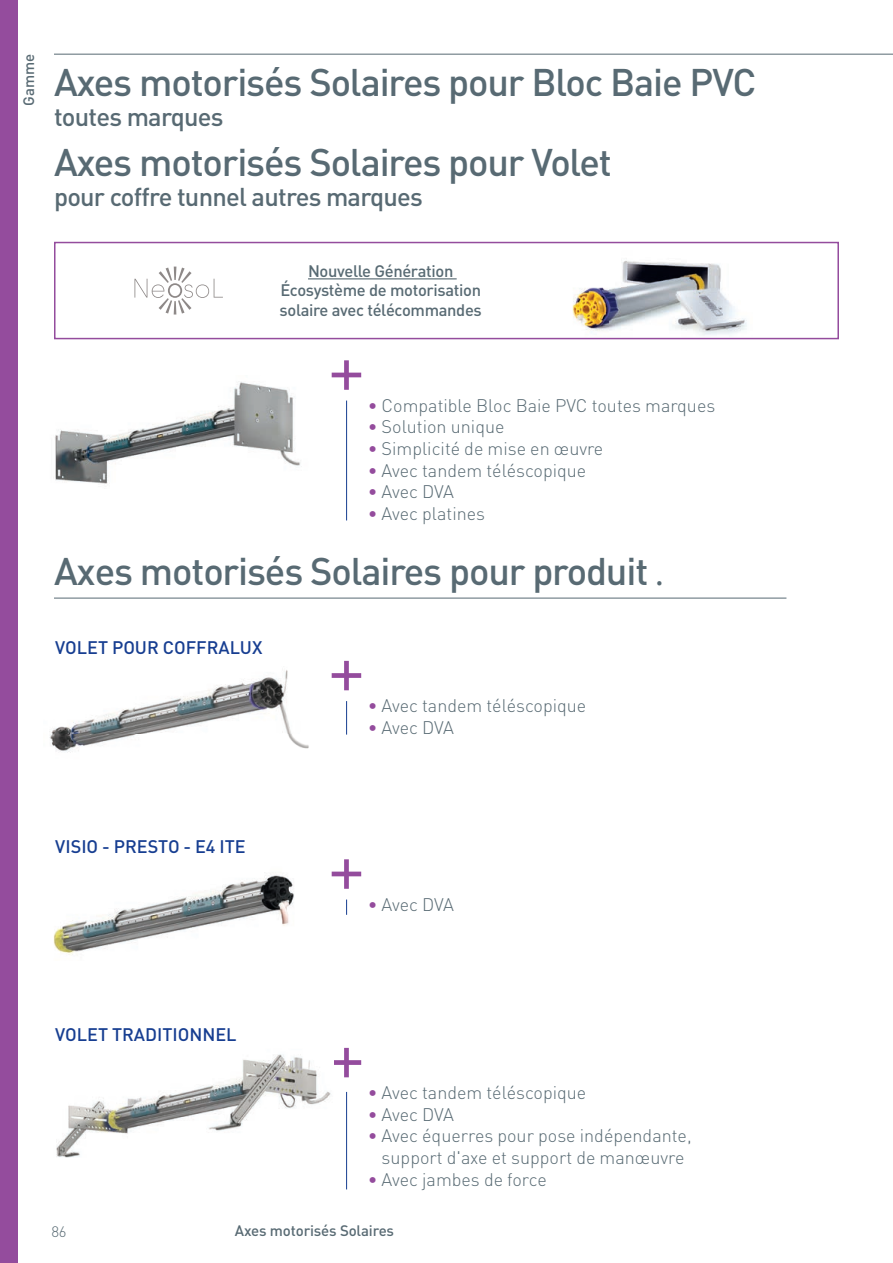
<style>
.page{position:relative;width:893px;height:1263px;background:#fff}
.page>*{position:absolute;margin:0;border:0;box-sizing:border-box;transform-origin:0 0}
.t1{font:500 38.1px "DIN";letter-spacing:-.03em;color:#586a73}
.t2{font:500 25.5px "DIN";letter-spacing:-.03em;color:#586a73}
.t3{font:300 18px/21.6px "DIN Pro";color:#586a73;text-align:center}
.t4{font:500 18px "DIN";color:#173e91}
.t5{font:500 16.5px/19.8px "DIN";letter-spacing:-.02em;color:#586a73;text-align:center}
.t6{font:500 15px "DIN";letter-spacing:-.01em;color:#586a73}
.t7{font:300 15px "DIN Pro";color:#586a73}
.s1{color:#944c9d}
.s2{font-family:"Minion Pro";font-weight:400}
</style>
<div class="page">
<div style="left:0;top:0;width:17px;height:1263px;background:#944c9d"></div>
<img style="left:49px;top:670px;width:260px;height:83px">
<hr style="left:54px;top:54px;width:839px;height:1px;background:#586a73">
<hr style="left:54px;top:598px;width:732px;height:1px;background:#586a73">
<hr style="left:346px;top:401px;width:1px;height:119px;background:#173e91">
<hr style="left:346px;top:701px;width:1px;height:34px;background:#173e91">
<svg style="left:346px;top:899px;width:1px;height:16px"></svg>
<hr style="left:346px;top:1092px;width:1px;height:97px;background:#173e91">
<svg style="left:332px;top:360px;width:29px;height:30px"></svg>
<svg style="left:332px;top:661px;width:29px;height:29px"></svg>
<svg style="left:332px;top:859px;width:29px;height:30px"></svg>
<img style="left:55px;top:381px;width:246px;height:103px">
<img style="left:56px;top:1054px;width:275px;height:104px">
<svg style="left:334px;top:1048px;width:27px;height:29px"></svg>
<img style="left:53px;top:875px;width:241px;height:80px">
<img style="left:561px;top:241px;width:197px;height:99px">
<svg style="left:134px;top:267px;width:89px;height:47px"></svg>
<hr style="left:308px;top:278px;width:149px;height:1px;background:#586a73">
<div style="left:54px;top:242px;width:785px;height:97px;border:2px solid #944c9d"></div>
<p class="t6" style="left:19px;top:106px;width:54px;rotate:-90deg">Gamme</p>
<h1 class="t1" style="left:54px;top:58px;width:704px">Axes motorisés Solaires pour Bloc Baie PVC</h1>
<h2 class="t2" style="left:54px;top:100px;width:171px">toutes marques</h2>
<h1 class="t1" style="left:54px;top:138px;width:559px">Axes motorisés Solaires pour Volet</h1>
<h2 class="t2" style="left:54px;top:180px;width:370px">pour coffre tunnel autres marques</h2>
<p class="t5" style="left:280px;top:260px;width:204px">Nouvelle Génération<br>Écosystème de motorisation solaire avec télécommandes</p>
<p class="t3" style="left:368px;top:393px;width:349px"><span class="s1">•</span> Compatible Bloc Baie PVC toutes marques</p>
<p class="t3" style="left:368px;top:414px;width:138px"><span class="s1">•</span> Solution unique</p>
<p class="t3" style="left:368px;top:436px;width:237px"><span class="s1">•</span> Simplicité de mise en œuvre</p>
<p class="t3" style="left:368px;top:458px;width:220px"><span class="s1">•</span> Avec tandem téléscopique</p>
<p class="t3" style="left:368px;top:479px;width:88px"><span class="s1">•</span> Avec DVA</p>
<p class="t3" style="left:368px;top:501px;width:119px"><span class="s1">•</span> Avec platines</p>
<h1 class="t1" style="left:54px;top:547px;width:611px">Axes motorisés Solaires pour produit <span class="s2">.</span></h1>
<p class="t4" style="left:55px;top:636px;width:209px">VOLET POUR COFFRALUX</p>
<p class="t4" style="left:55px;top:834px;width:192px">VISIO - PRESTO - E4 ITE</p>
<p class="t4" style="left:55px;top:1023px;width:183px">VOLET TRADITIONNEL</p>
<p class="t3" style="left:368px;top:693px;width:220px"><span class="s1">•</span> Avec tandem téléscopique</p>
<p class="t3" style="left:368px;top:715px;width:88px"><span class="s1">•</span> Avec DVA</p>
<p class="t3" style="left:368px;top:892px;width:88px"><span class="s1">•</span> Avec DVA</p>
<p class="t3" style="left:368px;top:1080px;width:220px"><span class="s1">•</span> Avec tandem téléscopique</p>
<p class="t3" style="left:368px;top:1102px;width:88px"><span class="s1">•</span> Avec DVA</p>
<p class="t3" style="left:368px;top:1123px;width:325px"><span class="s1">•</span> Avec équerres pour pose indépendante, support d'axe et support de manœuvre</p>
<p class="t3" style="left:368px;top:1167px;width:181px"><span class="s1">•</span> Avec jambes de force</p>
<p class="t7" style="left:51px;top:1219px;width:17px">86</p>
<p class="t6" style="left:235px;top:1221px;width:161px">Axes motorisés Solaires</p>
</div>
